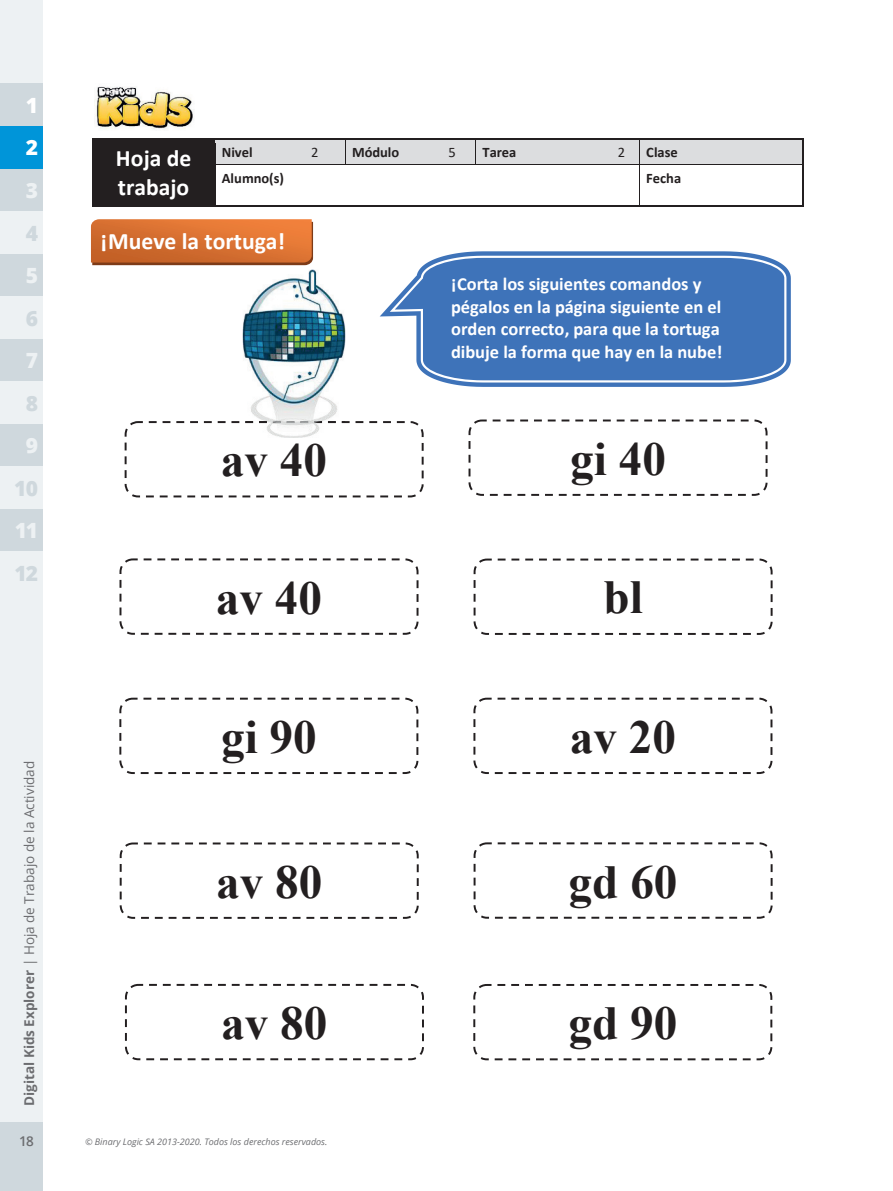
<style>
.page{position:relative;width:893px;height:1191px;background:#fff}
.page>*{position:absolute;margin:0;border:0;box-sizing:border-box;transform-origin:0 0}
.t1{font:700 47.25px "Times New Roman";color:#231f20}
.t2{font:700 23.7px/28.8px "Calibri";color:#fff}
.t3{font:800 21px "Open Sans";color:#cfd8dd}
.t4{font:800 21px "Open Sans";color:#edf1f3}
.t5{font:800 21px "Open Sans";color:#fff}
.t6{font:700 18.45px/22.5px "Calibri";color:#fff}
.t7{font:700 14.55px "Calibri";color:#231f20}
.t8{font:14.55px "Calibri";color:#231f20}
.t9{font:13.5px "Open Sans";color:#6c6d70}
.t10{font:600 13.5px "Open Sans";color:#6c6d70}
.t11{font:italic 9px "Open Sans";color:#6c6d70}
.s1{font-weight:700}
</style>
<div class="page">
<div style="left:93px;top:140px;width:121px;height:65px;background:#231f20"></div>
<div style="left:216px;top:140px;width:48px;height:25px;background:#dcdddf"></div>
<div style="left:264px;top:140px;width:81px;height:25px;background:#dcdddf"></div>
<div style="left:346px;top:140px;width:72px;height:25px;background:#dcdddf"></div>
<div style="left:418px;top:140px;width:57px;height:25px;background:#dcdddf"></div>
<div style="left:475px;top:140px;width:61px;height:25px;background:#dcdddf"></div>
<div style="left:536px;top:140px;width:103px;height:25px;background:#dcdddf"></div>
<div style="left:639px;top:140px;width:163px;height:25px;background:#dcdddf"></div>
<hr style="left:93px;top:138px;width:121px;height:2px;background:#231f20">
<svg style="left:214px;top:138px;width:3px;height:5px"></svg>
<hr style="left:217px;top:138px;width:47px;height:2px;background:#231f20">
<hr style="left:265px;top:138px;width:80px;height:2px;background:#231f20">
<hr style="left:346px;top:138px;width:72px;height:2px;background:#231f20">
<hr style="left:419px;top:138px;width:56px;height:2px;background:#231f20">
<hr style="left:476px;top:138px;width:60px;height:2px;background:#231f20">
<hr style="left:538px;top:138px;width:101px;height:2px;background:#231f20">
<hr style="left:640px;top:138px;width:162px;height:2px;background:#231f20">
<svg style="left:216px;top:164px;width:48px;height:1px"></svg>
<hr style="left:214px;top:143px;width:2px;height:22px;background:#231f20">
<svg style="left:264px;top:164px;width:81px;height:1px"></svg>
<svg style="left:347px;top:164px;width:71px;height:1px"></svg>
<svg style="left:418px;top:164px;width:57px;height:1px"></svg>
<svg style="left:477px;top:164px;width:59px;height:1px"></svg>
<svg style="left:536px;top:164px;width:103px;height:1px"></svg>
<svg style="left:641px;top:164px;width:161px;height:1px"></svg>
<hr style="left:216px;top:165px;width:48px;height:1px;background:#231f20">
<hr style="left:264px;top:165px;width:81px;height:1px;background:#231f20">
<svg style="left:345px;top:138px;width:2px;height:27px"></svg>
<hr style="left:346px;top:165px;width:72px;height:1px;background:#231f20">
<hr style="left:418px;top:165px;width:57px;height:1px;background:#231f20">
<svg style="left:475px;top:138px;width:2px;height:27px"></svg>
<hr style="left:476px;top:165px;width:60px;height:1px;background:#231f20">
<hr style="left:537px;top:165px;width:102px;height:1px;background:#231f20">
<svg style="left:639px;top:138px;width:2px;height:31px"></svg>
<hr style="left:640px;top:165px;width:48px;height:1px;background:#231f20">
<hr style="left:689px;top:165px;width:113px;height:1px;background:#231f20">
<svg style="left:802px;top:138px;width:1px;height:31px"></svg>
<hr style="left:93px;top:205px;width:121px;height:1px;background:#231f20">
<hr style="left:214px;top:169px;width:2px;height:36px;background:#231f20">
<hr style="left:216px;top:205px;width:423px;height:1px;background:#231f20">
<hr style="left:639px;top:169px;width:1px;height:36px;background:#231f20">
<hr style="left:640px;top:205px;width:48px;height:1px;background:#231f20">
<hr style="left:689px;top:205px;width:113px;height:1px;background:#231f20">
<hr style="left:802px;top:169px;width:1px;height:36px;background:#231f20">
<img style="left:95px;top:86px;width:99px;height:44px">
<svg style="left:125px;top:421px;width:299px;height:76px"></svg>
<div style="left:468px;top:419px;width:299px;height:77px;border:2px dashed #231f20;border-radius:12px"></div>
<div style="left:125px;top:984px;width:299px;height:76px;border:2px dashed #231f20;border-radius:12px"></div>
<div style="left:473px;top:984px;width:299px;height:76px;border:2px dashed #231f20;border-radius:12px"></div>
<div style="left:119px;top:558px;width:299px;height:77px;border:2px dashed #231f20;border-radius:12px"></div>
<div style="left:119px;top:697px;width:299px;height:77px;border:2px dashed #231f20;border-radius:12px"></div>
<div style="left:474px;top:842px;width:299px;height:76px;border:2px dashed #231f20;border-radius:12px"></div>
<div style="left:474px;top:558px;width:299px;height:77px;border:2px dashed #231f20;border-radius:12px"></div>
<div style="left:473px;top:697px;width:299px;height:77px;border:2px dashed #231f20;border-radius:12px"></div>
<div style="left:120px;top:842px;width:299px;height:77px;border:2px dashed #231f20;border-radius:12px"></div>
<svg style="left:91px;top:219px;width:222px;height:46px;background:#d46e31"></svg>
<img style="left:243px;top:270px;width:102px;height:168px">
<img style="left:245px;top:421px;width:100px;height:2px">
<svg style="left:380px;top:251px;width:411px;height:136px;background:#5986c2"></svg>
<div style="left:0;top:0;width:43px;height:1191px;background:#edf1f3"></div>
<div style="left:0;top:84px;width:43px;height:42px;background:#cfd8dd"></div>
<div style="left:0;top:254px;width:43px;height:42px;background:#cfd8dd"></div>
<div style="left:0;top:424px;width:43px;height:42px;background:#cfd8dd"></div>
<div style="left:0;top:169px;width:43px;height:42px;background:#cfd8dd"></div>
<div style="left:0;top:339px;width:43px;height:42px;background:#cfd8dd"></div>
<div style="left:0;top:509px;width:43px;height:42px;background:#cfd8dd"></div>
<div style="left:0;top:1123px;width:43px;height:68px;background:#cfd8dd"></div>
<div style="left:0;top:126px;width:43px;height:43px;background:#0095d9"></div>
<p class="t5" style="left:26px;top:89px;width:14px">1</p>
<p class="t5" style="left:26px;top:132px;width:14px">2</p>
<p class="t4" style="left:26px;top:174px;width:14px">3</p>
<p class="t3" style="left:26px;top:217px;width:14px">4</p>
<p class="t4" style="left:26px;top:259px;width:14px">5</p>
<p class="t3" style="left:26px;top:302px;width:14px">6</p>
<p class="t4" style="left:26px;top:344px;width:14px">7</p>
<p class="t3" style="left:26px;top:387px;width:14px">8</p>
<p class="t4" style="left:26px;top:429px;width:14px">9</p>
<p class="t3" style="left:14px;top:472px;width:25px">10</p>
<p class="t4" style="left:15px;top:514px;width:25px">11</p>
<p class="t3" style="left:15px;top:557px;width:25px">12</p>
<p class="t9" style="left:20px;top:1106px;width:346px;rotate:-90deg"><span class="s1">Digital Kids Explorer</span> | Hoja de Trabajo de la Actividad</p>
<p class="t2" style="left:116px;top:143px;width:77px">Hoja de trabajo</p>
<p class="t7" style="left:222px;top:142px;width:32px">Nivel</p>
<p class="t8" style="left:311px;top:142px;width:9px">2</p>
<p class="t7" style="left:352px;top:142px;width:49px">Módulo</p>
<p class="t8" style="left:449px;top:142px;width:9px">5</p>
<p class="t7" style="left:482px;top:142px;width:35px">Tarea</p>
<p class="t8" style="left:618px;top:142px;width:9px">2</p>
<p class="t7" style="left:646px;top:142px;width:33px">Clase</p>
<p class="t7" style="left:222px;top:168px;width:64px">Alumno(s)</p>
<p class="t7" style="left:646px;top:168px;width:36px">Fecha</p>
<p class="t2" style="left:100px;top:226px;width:186px">¡Mueve la tortuga!</p>
<p class="t6" style="left:451px;top:273px;width:273px">¡Corta los siguientes comandos y pégalos en la página siguiente en el orden correcto, para que la tortuga dibuje la forma que hay en la nube!</p>
<h1 class="t1" style="left:221px;top:426px;width:108px">av 40</h1>
<h1 class="t1" style="left:570px;top:425px;width:97px">gi 40</h1>
<h1 class="t1" style="left:216px;top:564px;width:108px">av 40</h1>
<h1 class="t1" style="left:603px;top:562px;width:41px">bl</h1>
<h1 class="t1" style="left:221px;top:703px;width:97px">gi 90</h1>
<h1 class="t1" style="left:570px;top:703px;width:108px">av 20</h1>
<h1 class="t1" style="left:216px;top:848px;width:108px">av 80</h1>
<h1 class="t1" style="left:569px;top:847px;width:110px">gd 60</h1>
<h1 class="t1" style="left:221px;top:989px;width:108px">av 80</h1>
<h1 class="t1" style="left:568px;top:989px;width:110px">gd 90</h1>
<p class="t10" style="left:19px;top:1131px;width:16px">18</p>
<p class="t11" style="left:85px;top:1135px;width:244px">© Binary Logic SA 2013-2020. Todos los derechos reservados.</p>
</div>
